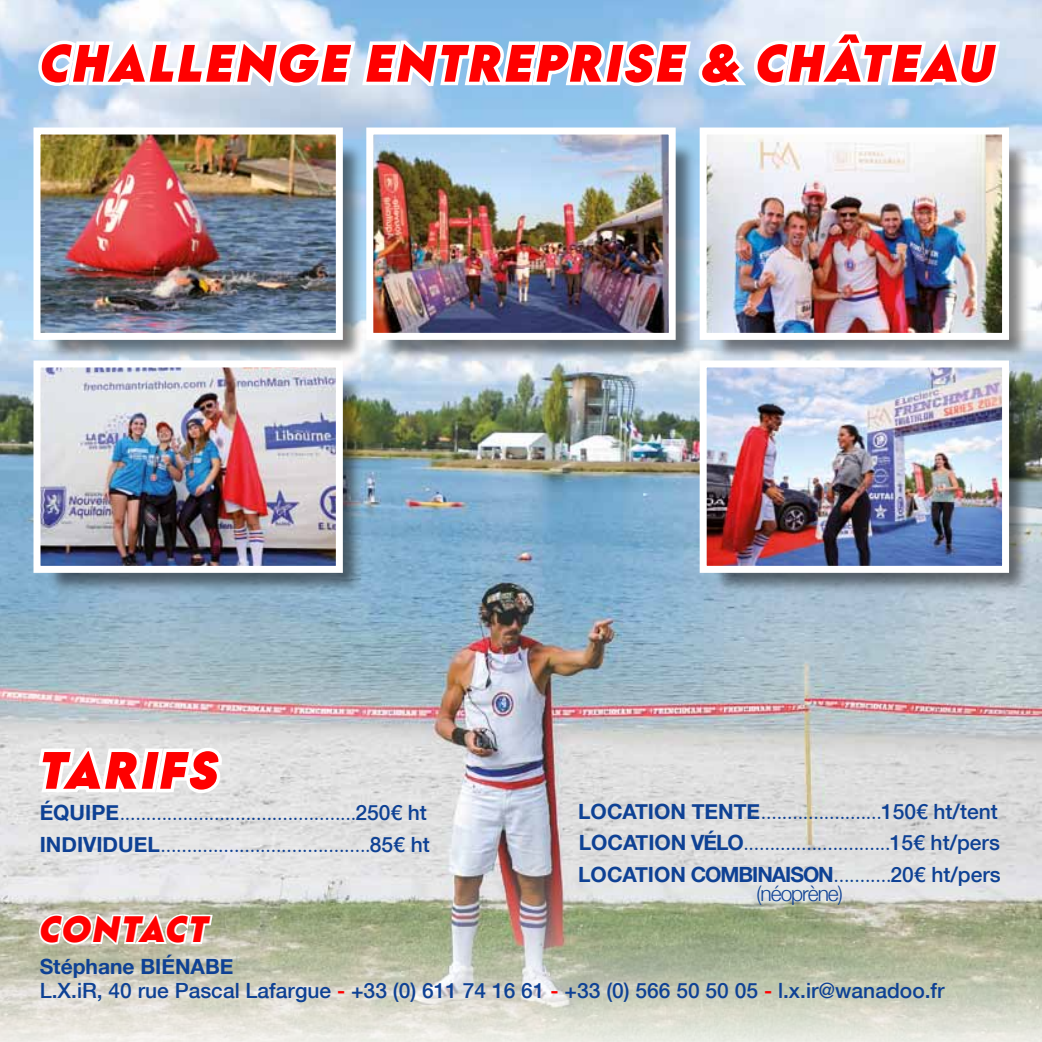
<style>
.page{position:relative;width:1042px;height:1042px;background:#fff}
.page>*{position:absolute;margin:0;border:0;box-sizing:border-box;transform-origin:0 0}
.t1{font:italic 900 52.5px "Supera Gothic";letter-spacing:.05em;color:#f00}
.t2{font:italic 900 36.75px "Supera Gothic";letter-spacing:.045em;color:#f00}
.t3{font:21px/31.5px "Times";color:#0e4194}
.t4{font:500 21px/24.5px "Helvetica Neue";color:#0e4194}
.t5{font:700 21px/19.2px "Helvetica Neue";letter-spacing:-.05em;color:#0e4194}
.s1{font-family:"Helvetica Neue";font-weight:700}
.s2{font-family:"Helvetica Neue";font-weight:500}
.s3{font-family:"Times";font-weight:400}
.s4{font-weight:500}
.s5{font-weight:300}
.s6{font-weight:700}
.s7{color:#f00}
</style>
<div class="page">
<img style="left:0;top:0;width:1042px;height:1042px">
<svg style="left:33px;top:25px;width:971px;height:66px"></svg>
<svg style="left:34px;top:742px;width:192px;height:55px"></svg>
<svg style="left:37px;top:911px;width:178px;height:35px"></svg>
<div style="left:46px;top:141px;width:317px;height:219px;background:#000;opacity:.5"></div>
<div style="left:379px;top:142px;width:317px;height:220px;background:#000;opacity:.5"></div>
<div style="left:713px;top:142px;width:317px;height:218px;background:#000;opacity:.5"></div>
<div style="left:713px;top:374px;width:317px;height:219px;background:#000;opacity:.5"></div>
<div style="left:46px;top:374px;width:317px;height:219px;background:#000;opacity:.5"></div>
<img style="left:41px;top:135px;width:294px;height:197px">
<div style="left:33px;top:127px;width:310px;height:213px;border:7px solid #fff"></div>
<img style="left:41px;top:368px;width:294px;height:197px">
<div style="left:33px;top:360px;width:310px;height:213px;border:7px solid #fff"></div>
<img style="left:708px;top:135px;width:293px;height:197px">
<div style="left:700px;top:127px;width:309px;height:213px;border:7px solid #fff"></div>
<img style="left:374px;top:135px;width:294px;height:197px">
<div style="left:366px;top:127px;width:310px;height:213px;border:7px solid #fff"></div>
<img style="left:708px;top:368px;width:293px;height:197px">
<div style="left:700px;top:360px;width:309px;height:213px;border:7px solid #fff"></div>
<h1 class="t1" style="left:40px;top:29px;width:955px">CHALLENGE ENTREPRISE &amp; CHÂTEAU</h1>
<h1 class="t1" style="left:40px;top:736px;width:181px">TARIFS</h1>
<p class="t3" style="left:40px;top:795px;width:392px"><span class="s1">ÉQUIPE</span>.............................................<span class="s2">250€ ht<br></span><span class="s1">INDIVIDUEL</span>........................................<span class="s2">85€ ht</span></p>
<p class="t3" style="left:578px;top:794px;width:423px"><span class="s1">LOCATION TENTE</span>.......................<span class="s2">150€ ht/tent<br></span><span class="s1">LOCATION VÉLO</span>............................<span class="s2">15€ ht/pers</span></p>
<p class="t5" style="left:756px;top:864px;width:246px;text-indent:-178px">LOCATION COMBINAISON<span class="s3">...........</span><span class="s4">20€ ht/pers </span><span class="s5">(néoprène)</span></p>
<h2 class="t2" style="left:40px;top:905px;width:170px">CONTACT</h2>
<p class="t4" style="left:40px;top:954px;width:906px"><span class="s6">STÉPHANE BIÉNABE<br></span>L.X.iR, 40 rue Pascal Lafargue <span class="s7">-</span> +33 (0) 611 74 16 61 <span class="s7">-</span> +33 (0) 566 50 50 05 <span class="s7">-</span> l.x.ir@wanadoo.fr</p>
</div>
